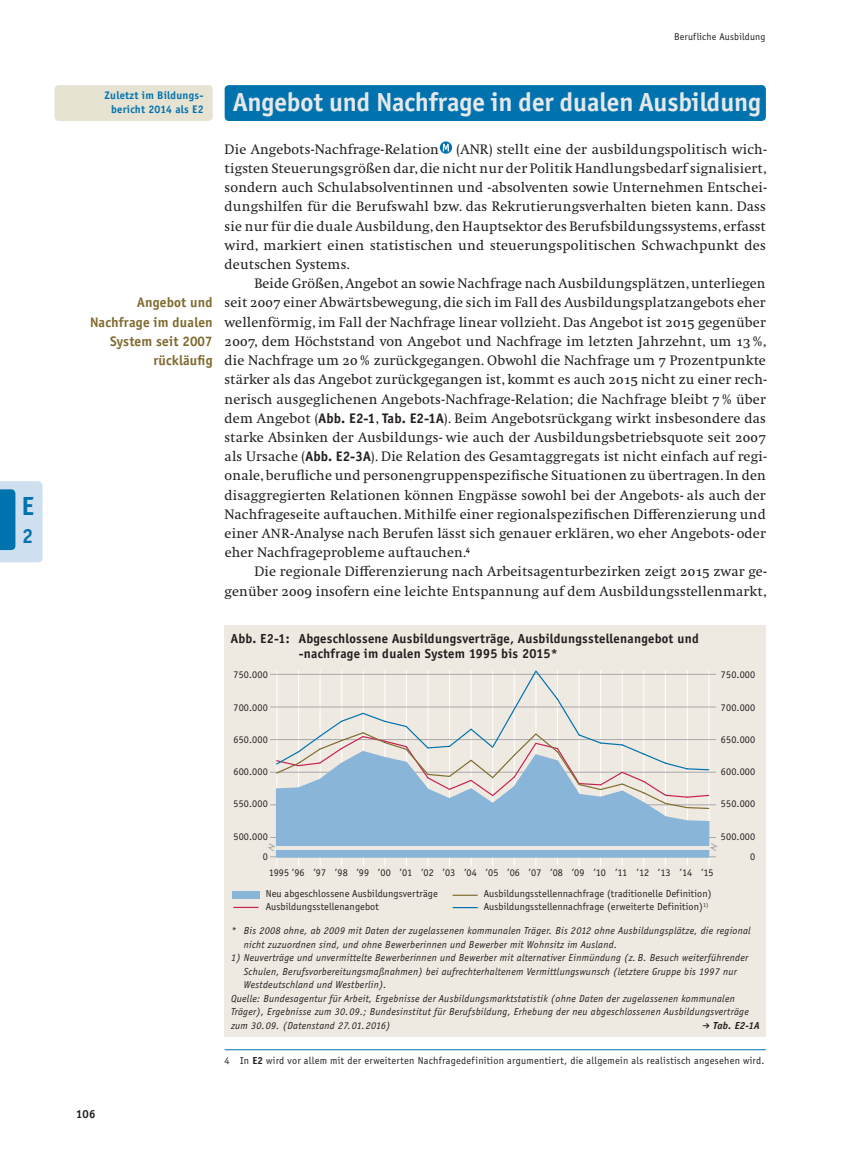
<style>
.page{position:relative;width:851px;height:1149px;background:#fff}
.page>*{position:absolute;margin:0;border:0;box-sizing:border-box;transform-origin:0 0}
.t1{font:700 27px "Officina Sans";color:#e6e7e9}
.t2{font:700 27px "Officina Sans";color:#0073ae}
.t3{font:700 21px "Officina Sans";color:#0073ae}
.t4{font:14.25px/19.2px "Swift O";letter-spacing:.01em;color:#231f20;text-align:justify}
.t5{font:700 14.25px/19.2px "Officina Sans";letter-spacing:.015em;color:#806c30;text-align:right}
.t6{font:700 13.5px/15px "Officina Sans";letter-spacing:.02em;color:#231f20}
.t7{font:700 12px "Officina Sans";color:#231f20}
.t8{font:700 11.25px/13.5px "Officina Sans";letter-spacing:.025em;color:#0073ae;text-align:center}
.t9{font:italic 10.5px/13.5px "Officina Sans";letter-spacing:.025em;color:#231f20}
.t10{font:10.5px/20.5px "Officina Sans";letter-spacing:.01em;color:#231f20}
.t11{font:italic 700 10.5px "Officina Sans";letter-spacing:.025em;color:#231f20}
.t12{font:10.2px "Officina Sans";letter-spacing:.02em;color:#231f20}
.s1{font-family:"Officina Sans";font-weight:700}
.s2{font-size:13.8px}
.s3{font-family:"Pfeile";font-weight:400;font-style:normal;font-size:9.75px}
.s4{font-weight:700}
</style>
<div class="page">
<svg style="left:0;top:481px;width:43px;height:81px;background:#97c2dd"></svg>
<div style="left:225px;top:85px;width:540px;height:36px;background:#0073ae;border-radius:4px"></div>
<div style="left:54px;top:85px;width:159px;height:36px;background:#e7e3d3;border-radius:4px"></div>
<svg style="left:440px;top:141px;width:12px;height:13px"></svg>
<svg style="left:442px;top:144px;width:7px;height:7px"></svg>
<hr style="left:225px;top:1049px;width:540px;height:1px;background:#0073ae">
<div style="left:224px;top:625px;width:541px;height:411px;background:#efeae1"></div>
<hr style="left:276px;top:670px;width:1px;height:196px;background:#fff">
<hr style="left:298px;top:670px;width:1px;height:196px;background:#fff">
<hr style="left:319px;top:670px;width:1px;height:196px;background:#fff">
<hr style="left:341px;top:670px;width:1px;height:196px;background:#fff">
<hr style="left:362px;top:670px;width:2px;height:196px;background:#fff">
<hr style="left:427px;top:670px;width:1px;height:196px;background:#fff">
<hr style="left:449px;top:670px;width:1px;height:196px;background:#fff">
<hr style="left:492px;top:670px;width:1px;height:196px;background:#fff">
<hr style="left:535px;top:670px;width:1px;height:196px;background:#fff">
<hr style="left:384px;top:670px;width:1px;height:196px;background:#fff">
<hr style="left:406px;top:670px;width:1px;height:196px;background:#fff">
<hr style="left:470px;top:670px;width:1px;height:196px;background:#fff">
<hr style="left:513px;top:670px;width:1px;height:196px;background:#fff">
<hr style="left:578px;top:670px;width:1px;height:196px;background:#fff">
<hr style="left:557px;top:670px;width:1px;height:196px;background:#fff">
<hr style="left:621px;top:670px;width:1px;height:196px;background:#fff">
<hr style="left:643px;top:670px;width:1px;height:196px;background:#fff">
<hr style="left:600px;top:670px;width:1px;height:196px;background:#fff">
<hr style="left:664px;top:670px;width:1px;height:196px;background:#fff">
<hr style="left:686px;top:670px;width:1px;height:196px;background:#fff">
<hr style="left:708px;top:670px;width:1px;height:196px;background:#fff">
<hr style="left:270px;top:836px;width:446px;height:1px;background:#a8a9ad">
<hr style="left:270px;top:856px;width:446px;height:1px;background:#a8a9ad">
<hr style="left:270px;top:804px;width:446px;height:1px;background:#a8a9ad">
<hr style="left:270px;top:771px;width:446px;height:1px;background:#a8a9ad">
<hr style="left:270px;top:739px;width:446px;height:1px;background:#a8a9ad">
<hr style="left:270px;top:706px;width:446px;height:1px;background:#a8a9ad">
<hr style="left:270px;top:673px;width:446px;height:1px;background:#a8a9ad">
<div style="left:232px;top:890px;width:28px;height:7px;background:#89b5d8"></div>
<svg style="left:233px;top:906px;width:25px;height:1px"></svg>
<svg style="left:452px;top:894px;width:25px;height:1px"></svg>
<svg style="left:275px;top:809px;width:435px;height:49px;background:#8eb7d8"></svg>
<svg style="left:275px;top:670px;width:435px;height:139px"></svg>
<svg style="left:276px;top:845px;width:433px;height:4px"></svg>
<svg style="left:268px;top:842px;width:8px;height:9px"></svg>
<svg style="left:709px;top:842px;width:9px;height:9px"></svg>
<h1 class="t2" style="left:21px;top:489px;width:14px">E</h1>
<h2 class="t3" style="left:22px;top:523px;width:12px">2</h2>
<p class="t12" style="left:674px;top:30px;width:93px">Berufliche Ausbildung</p>
<p class="t8" style="left:104px;top:89px;width:100px">Zuletzt im Bildungs&shy;bericht 2014 als E2</p>
<p class="t5" style="left:90px;top:293px;width:124px">Angebot und<br>Nachfrage im dualen<br>System seit 2007 rückläufig</p>
<h1 class="t1" style="left:233px;top:85px;width:529px">Angebot und Nachfrage in der dualen Ausbildung</h1>
<p class="t4" style="left:225px;top:140px;width:543px">Die Angebots-Nachfrage-Relation (ANR) stellt eine der ausbildungspolitisch wich&shy;tigsten Steuerungsgrößen dar, die nicht nur der Politik Handlungsbedarf signalisiert, sondern auch Schulabsolventinnen und -absolventen sowie Unternehmen Entschei&shy;dungshilfen für die Berufswahl bzw. das Rekrutierungsverhalten bieten kann. Dass sie nur für die duale Ausbildung, den Hauptsektor des Berufsbildungssystems, erfasst wird, markiert einen statistischen und steuerungspolitischen Schwachpunkt des deutschen Systems.</p>
<p class="t4" style="left:225px;top:274px;width:543px;text-indent:30px">Beide Größen, Angebot an sowie Nachfrage nach Ausbildungsplätzen, unterliegen seit 2007 einer Abwärtsbewegung, die sich im Fall des Ausbildungsplatzangebots eher wellenförmig, im Fall der Nachfrage linear vollzieht. Das Angebot ist 2015 gegenüber 2007, dem Höchststand von Angebot und Nachfrage im letzten Jahrzehnt, um 13%, die Nachfrage um 20 % zurückgegangen. Obwohl die Nachfrage um 7 Prozentpunkte stärker als das Angebot zurückgegangen ist, kommt es auch 2015 nicht zu einer rech&shy;nerisch ausgeglichenen Angebots-Nachfrage-Relation; die Nachfrage bleibt 7 % über dem Angebot (<span class="s1">Abb. E2-1</span>, <span class="s1">Tab. E2-1A</span>). Beim Angebotsrückgang wirkt insbesondere das starke Absinken der Ausbildungs- wie auch der Ausbildungsbetriebsquote seit 2007 als Ursache (<span class="s1">Abb. E2-3A</span>). Die Relation des Gesamtaggregats ist nicht einfach auf regi&shy;onale, berufliche und personengruppenspezifische Situationen zu übertragen. In den disaggregierten Relationen können Engpässe sowohl bei der Angebots- als auch der Nachfrageseite auftauchen. Mithilfe einer regionalspezifischen Differenzierung und einer <span class="s2">ANR</span>-Analyse nach Berufen lässt sich genauer erklären, wo eher Angebots- oder eher Nachfrageprobleme auftauchen.<sup>4</sup></p>
<p class="t4" style="left:224px;top:562px;width:543px;text-align:right">Die regionale Differenzierung nach Arbeitsagenturbezirken zeigt 2015 zwar ge&shy;genüber 2009 insofern eine leichte Entspannung auf dem Ausbildungsstellenmarkt,</p>
<p class="t6" style="left:299px;top:631px;width:401px;text-indent:-68px">Abb. E2-1: Abgeschlossene Ausbildungsverträge, Ausbildungsstellenangebot und -nachfrage im dualen System 1995 bis 2015*</p>
<p class="t10" style="left:233px;top:664px;width:36px">750.000</p>
<p class="t10" style="left:233px;top:696px;width:36px">700.000</p>
<p class="t10" style="left:233px;top:729px;width:36px">650.000</p>
<p class="t10" style="left:233px;top:761px;width:36px">600.000</p>
<p class="t10" style="left:233px;top:793px;width:36px">550.000</p>
<p class="t10" style="left:233px;top:825px;width:36px">500.000</p>
<p class="t10" style="left:720px;top:664px;width:36px">750.000</p>
<p class="t10" style="left:720px;top:696px;width:36px">700.000</p>
<p class="t10" style="left:720px;top:729px;width:36px">650.000</p>
<p class="t10" style="left:720px;top:761px;width:36px">600.000</p>
<p class="t10" style="left:720px;top:793px;width:36px">550.000</p>
<p class="t10" style="left:720px;top:825px;width:36px">500.000</p>
<p class="t10" style="left:263px;top:846px;width:7px">0</p>
<p class="t10" style="left:750px;top:846px;width:7px">0</p>
<p class="t10" style="left:266px;top:862px;width:449px">1995 ’96 ’97 ’98 ’99 ’00 ’01 ’02 ’03 ’04 ’05 ’06 ’07 ’08 ’09 ’10 ’11 ’12 ’13 ’14 ’15<br>Neu abgeschlossene Ausbildungsverträge</p>
<p class="t10" style="left:266px;top:896px;width:114px">Ausbildungsstellenangebot</p>
<p class="t10" style="left:483px;top:896px;width:226px">Ausbildungsstellennachfrage (erweiterte Definition)<sup>1)</sup></p>
<p class="t10" style="left:483px;top:883px;width:229px">Ausbildungsstellennachfrage (traditionelle Definition)</p>
<p class="t9" style="left:244px;top:923px;width:508px;text-indent:-13px">* Bis 2008 ohne, ab 2009 mit Daten der zugelassenen kommunalen Träger. Bis 2012 ohne Ausbildungsplätze, die regional nicht zuzuordnen sind, und ohne Bewerberinnen und Bewerber mit Wohnsitz im Ausland.</p>
<p class="t9" style="left:231px;top:950px;width:518px">1) Neuverträge und unvermittelte Bewerberinnen und Bewerber mit alternativer Einmündung (z. B. Besuch weiterführender</p>
<p class="t9" style="left:244px;top:964px;width:494px">Schulen, Berufsvorbereitungsmaßnahmen) bei aufrechterhaltenem Vermittlungswunsch (letztere Gruppe bis 1997 nur</p>
<p class="t9" style="left:244px;top:977px;width:144px">Westdeutschland und Westberlin).</p>
<p class="t9" style="left:231px;top:991px;width:505px">Quelle: Bundesagentur für Arbeit, Ergebnisse der Ausbildungsmarktstatistik (ohne Daten der zugelassenen kommunalen</p>
<p class="t9" style="left:231px;top:1004px;width:519px">Träger), Ergebnisse zum 30.09.; Bundesinstitut für Berufsbildung, Erhebung der neu abgeschlossenen Ausbildungsverträge</p>
<p class="t9" style="left:231px;top:1018px;width:161px">zum 30.09. (Datenstand 27.01.2016)</p>
<p class="t11" style="left:702px;top:1018px;width:59px"><span class="s3">k</span> Tab. E2-1A</p>
<p class="t10" style="left:225px;top:1049px;width:541px">4 In <span class="s4">E2</span> wird vor allem mit der erweiterten Nachfragedefinition argumentiert, die allgemein als realistisch angesehen wird.</p>
<p class="t7" style="left:76px;top:1106px;width:21px">106</p>
</div>
